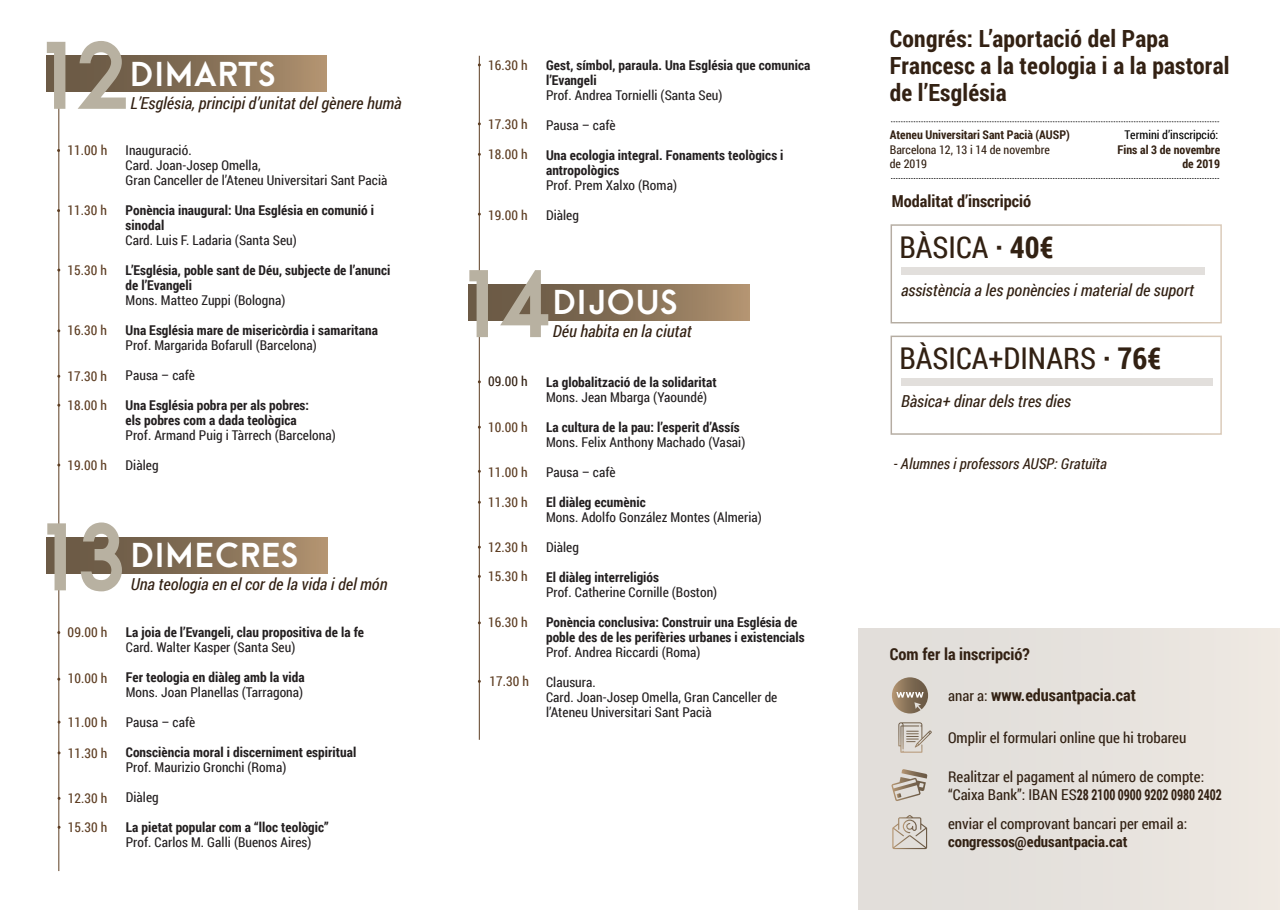
<style>
.page{position:relative;width:1280px;height:910px;background:#fff}
.page>*{position:absolute;margin:0;border:0;box-sizing:border-box;transform-origin:0 0}
.t1{font:800 87px "Arca Majora";color:#b8b1a1}
.t2{font:800 31.5px "Arca Majora";color:#fff}
.t3{font:30px "Roboto Condensed";color:#322113}
.t4{font:700 23.7px/27px "Roboto Condensed";letter-spacing:.01em;color:#332113}
.t5{font:italic 16.5px "Roboto Condensed";color:#332113}
.t6{font:italic 16.5px "Roboto Condensed";color:#322113}
.t7{font:700 16.5px "Roboto Condensed";color:#332113}
.t8{font:700 16.5px "Roboto Condensed";color:#322113}
.t9{font:15px/18px "Roboto Condensed";color:#322113}
.t10{font:italic 15px "Roboto Condensed";color:#332113}
.t11{font:700 15px "Roboto Condensed";color:#322113}
.t12{font:13.65px "Roboto Condensed";letter-spacing:.005em;color:#5d3d22}
.t13{font:13.5px/15px "Roboto Condensed";letter-spacing:.005em;color:#231f20}
.t14{font:700 13.5px/15px "Roboto Condensed";letter-spacing:.005em;color:#231f20}
.t15{font:13.5px/29.2px "Roboto Condensed";letter-spacing:.005em;color:#5d3d22}
.t16{font:13.5px "Roboto Condensed";color:#332113}
.t17{font:700 12px/14.4px "Roboto Condensed";color:#332113;text-align:right}
.t18{font:12px/14.4px "Roboto Condensed";color:#332113}
.t19{font:12px "Roboto Condensed";color:#000}
.s1{font-weight:700}
.s2{font-weight:400;font-size:15px}
</style>
<div class="page">
<hr style="left:479px;top:56px;width:1px;height:684px;background:#5d3d22">
<hr style="left:59px;top:98px;width:1px;height:773px;background:#5d3d22">
<div style="left:46px;top:56px;width:281px;height:36px;background:linear-gradient(to right,#60513f,#aa8d6c)"></div>
<div style="left:47px;top:537px;width:280px;height:36px;background:linear-gradient(to right,#60513f,#a98d6c)"></div>
<div style="left:469px;top:284px;width:280px;height:36px;background:linear-gradient(to right,#60513f,#a98d6c)"></div>
<div style="left:859px;top:628px;width:421px;height:282px;background:#e5e1dd"></div>
<svg style="left:891px;top:178px;width:328px;height:1px"></svg>
<svg style="left:891px;top:121px;width:328px;height:1px"></svg>
<div style="left:890px;top:224px;width:332px;height:99px;border:2px solid #fff"></div>
<div style="left:901px;top:267px;width:303px;height:7px;background:#e2dfdc"></div>
<div style="left:890px;top:336px;width:332px;height:99px;border:2px solid #fff"></div>
<div style="left:901px;top:378px;width:311px;height:8px;background:#e2dfdc"></div>
<svg style="left:892px;top:677px;width:36px;height:36px"></svg>
<svg style="left:898px;top:722px;width:34px;height:31px"></svg>
<svg style="left:891px;top:769px;width:36px;height:32px"></svg>
<svg style="left:892px;top:815px;width:35px;height:34px"></svg>
<h1 class="t1" style="left:45px;top:18px;width:86px">12</h1>
<h2 class="t2" style="left:130px;top:53px;width:148px">DIMARTS</h2>
<p class="t5" style="left:130px;top:91px;width:273px">L’Església, principi d’unitat del gènere humà</p>
<p class="t12" style="left:67px;top:141px;width:41px">11.00 h</p>
<p class="t15" style="left:68px;top:195px;width:41px">11.30 h</p>
<p class="t15" style="left:68px;top:255px;width:41px">15.30 h</p>
<p class="t15" style="left:68px;top:316px;width:41px">16.30 h</p>
<p class="t15" style="left:68px;top:361px;width:41px">17.30 h<br>18.00 h</p>
<p class="t15" style="left:68px;top:450px;width:41px">19.00 h</p>
<p class="t13" style="left:126px;top:143px;width:263px">Inauguració.<br>Card. Joan-Josep Omella,<br>Gran Canceller de l’Ateneu Universitari Sant Pacià</p>
<p class="t14" style="left:126px;top:202px;width:250px">Ponència inaugural: Una Església en comunió i sinodal</p>
<p class="t13" style="left:126px;top:233px;width:173px">Card. Luis F. Ladaria (Santa Seu)</p>
<p class="t14" style="left:126px;top:262px;width:266px">L’Església, poble sant de Déu, subjecte de l’anunci de l’Evangeli</p>
<p class="t13" style="left:126px;top:293px;width:161px">Mons. Matteo Zuppi (Bologna)</p>
<p class="t14" style="left:126px;top:322px;width:254px">Una Església mare de misericòrdia i samaritana</p>
<p class="t13" style="left:126px;top:338px;width:193px">Prof. Margarida Bofarull (Barcelona)</p>
<p class="t13" style="left:126px;top:367px;width:71px">Pausa – cafè</p>
<p class="t14" style="left:126px;top:397px;width:185px">Una Església pobra per als pobres: els pobres com a dada teològica</p>
<p class="t13" style="left:126px;top:427px;width:212px">Prof. Armand Puig i Tàrrech (Barcelona)</p>
<p class="t13" style="left:126px;top:457px;width:35px">Diàleg</p>
<h1 class="t1" style="left:46px;top:499px;width:84px">13</h1>
<h2 class="t2" style="left:130px;top:534px;width:170px">DIMECRES</h2>
<p class="t5" style="left:131px;top:573px;width:258px">Una teologia en el cor de la vida i del món</p>
<p class="t12" style="left:68px;top:623px;width:41px">09.00 h</p>
<p class="t15" style="left:68px;top:663px;width:41px">10.00 h</p>
<p class="t15" style="left:68px;top:707px;width:41px">11.00 h</p>
<p class="t15" style="left:68px;top:738px;width:41px">11.30 h</p>
<p class="t15" style="left:68px;top:783px;width:41px">12.30 h<br>15.30 h</p>
<p class="t14" style="left:126px;top:625px;width:240px">La joia de l’Evangeli, clau propositiva de la fe</p>
<p class="t13" style="left:126px;top:640px;width:171px">Card. Walter Kasper (Santa Seu)</p>
<p class="t14" style="left:126px;top:670px;width:180px">Fer teologia en diàleg amb la vida</p>
<p class="t13" style="left:126px;top:685px;width:179px">Mons. Joan Planellas (Tarragona)</p>
<p class="t13" style="left:126px;top:715px;width:71px">Pausa – cafè</p>
<p class="t14" style="left:126px;top:745px;width:232px">Consciència moral i discerniment espiritual</p>
<p class="t13" style="left:126px;top:760px;width:162px">Prof. Maurizio Gronchi (Roma)</p>
<p class="t13" style="left:126px;top:790px;width:35px">Diàleg</p>
<p class="t14" style="left:126px;top:820px;width:204px">La pietat popular com a “lloc teològic”</p>
<p class="t13" style="left:126px;top:835px;width:187px">Prof. Carlos M. Galli (Buenos Aires)</p>
<p class="t15" style="left:488px;top:50px;width:41px">16.30 h</p>
<p class="t15" style="left:488px;top:109px;width:41px">17.30 h</p>
<p class="t15" style="left:488px;top:139px;width:41px">18.00 h</p>
<p class="t15" style="left:488px;top:200px;width:41px">19.00 h</p>
<p class="t14" style="left:546px;top:57px;width:266px">Gest, símbol, paraula. Una Església que comunica l’Evangeli</p>
<p class="t13" style="left:546px;top:87px;width:178px">Prof. Andrea Tornielli (Santa Seu)</p>
<p class="t13" style="left:546px;top:117px;width:71px">Pausa – cafè</p>
<p class="t14" style="left:546px;top:147px;width:239px">Una ecologia integral. Fonaments teològics i antropològics</p>
<p class="t13" style="left:546px;top:177px;width:132px">Prof. Prem Xalxo (Roma)</p>
<p class="t13" style="left:546px;top:207px;width:34px">Diàleg</p>
<h1 class="t1" style="left:468px;top:246px;width:87px">14</h1>
<h2 class="t2" style="left:552px;top:281px;width:128px">DIJOUS</h2>
<p class="t5" style="left:553px;top:319px;width:140px">Déu habita en la ciutat</p>
<p class="t16" style="left:488px;top:372px;width:41px">09.00 h</p>
<p class="t15" style="left:488px;top:412px;width:41px">10.00 h</p>
<p class="t15" style="left:488px;top:457px;width:41px">11.00 h</p>
<p class="t15" style="left:488px;top:487px;width:41px">11.30 h</p>
<p class="t15" style="left:488px;top:533px;width:41px">12.30 h<br>15.30 h</p>
<p class="t15" style="left:488px;top:607px;width:41px">16.30 h</p>
<p class="t15" style="left:490px;top:666px;width:41px">17.30 h</p>
<p class="t14" style="left:546px;top:374px;width:172px">La globalització de la solidaritat</p>
<p class="t13" style="left:546px;top:389px;width:163px">Mons. Jean Mbarga (Yaoundé)</p>
<p class="t14" style="left:546px;top:419px;width:195px">La cultura de la pau: l’esperit d’Assís</p>
<p class="t13" style="left:546px;top:434px;width:201px">Mons. Felix Anthony Machado (Vasai)</p>
<p class="t13" style="left:546px;top:464px;width:71px">Pausa – cafè</p>
<p class="t14" style="left:546px;top:494px;width:101px">El diàleg ecumènic</p>
<p class="t13" style="left:546px;top:509px;width:217px">Mons. Adolfo González Montes (Almeria)</p>
<p class="t13" style="left:546px;top:539px;width:34px">Diàleg</p>
<p class="t14" style="left:546px;top:569px;width:115px">El diàleg interreligiós</p>
<p class="t13" style="left:546px;top:584px;width:173px">Prof. Catherine Cornille (Boston)</p>
<p class="t14" style="left:546px;top:614px;width:260px">Ponència conclusiva: Construir una Església de poble des de les perifèries urbanes i existencials</p>
<p class="t13" style="left:546px;top:644px;width:156px">Prof. Andrea Riccardi (Roma)</p>
<p class="t13" style="left:546px;top:674px;width:233px">Clausura.<br>Card. Joan-Josep Omella, Gran Canceller de l’Ateneu Universitari Sant Pacià</p>
<h3 class="t4" style="left:890px;top:25px;width:341px">Congrés: L’aportació del Papa<br>Francesc a la teologia i a la pastoral de l’Església</h3>
<p class="t17" style="left:890px;top:127px;width:182px">Ateneu Universitari Sant Pacià (AUSP)</p>
<p class="t18" style="left:890px;top:142px;width:162px">Barcelona 12, 13 i 14 de novembre de 2019</p>
<p class="t7" style="left:892px;top:190px;width:141px">Modalitat d’inscripció</p>
<p class="t19" style="left:1124px;top:126px;width:96px">Termini d’inscripció:</p>
<p class="t17" style="left:1117px;top:142px;width:104px">Fins al 3 de novembre de 2019</p>
<h3 class="t3" style="left:899px;top:227px;width:156px">BÀSICA <span class="s1">· 40€</span></h3>
<p class="t6" style="left:901px;top:279px;width:295px">assistència a les ponències i material de suport</p>
<h3 class="t3" style="left:899px;top:338px;width:264px">BÀSICA+DINARS <span class="s1">· 76€</span></h3>
<p class="t6" style="left:901px;top:390px;width:171px">Bàsica+ dinar dels tres dies</p>
<p class="t10" style="left:893px;top:453px;width:215px">- Alumnes i professors AUSP: Gratuïta</p>
<p class="t7" style="left:890px;top:643px;width:141px">Com fer la inscripció?</p>
<p class="t8" style="left:948px;top:683px;width:189px"><span class="s2">anar a:</span> www.edusantpacia.cat</p>
<p class="t9" style="left:948px;top:728px;width:240px">Omplir el formulari online que hi trobareu</p>
<p class="t9" style="left:948px;top:767px;width:275px">Realitzar el pagament al número de compte: “Caixa Bank”: IBAN ES<span class="s1">28 2100 0900 9202 0980 2402</span></p>
<p class="t9" style="left:948px;top:814px;width:241px">enviar el comprovant bancari per email a:</p>
<p class="t11" style="left:948px;top:831px;width:181px">congressos@edusantpacia.cat</p>
</div>
